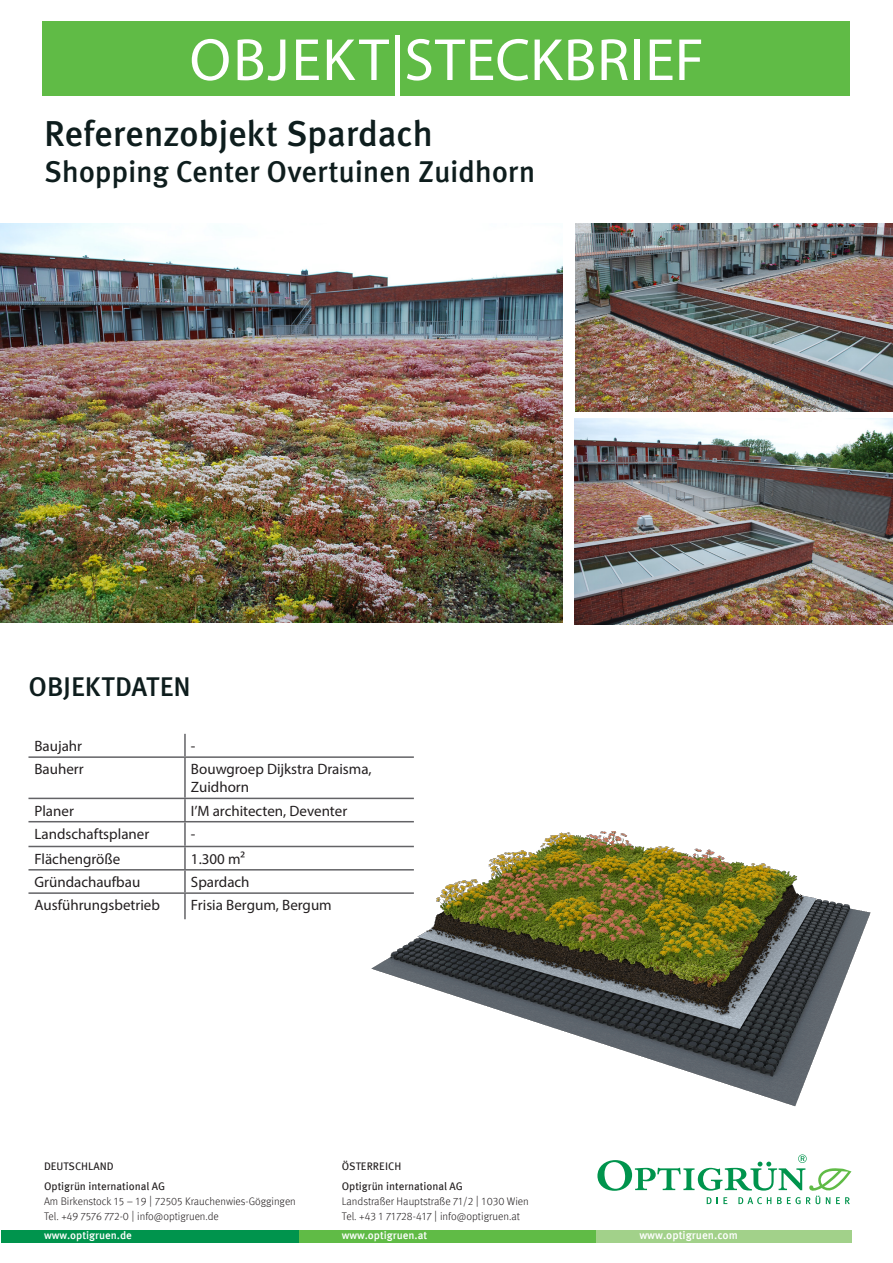
<style>
.page{position:relative;width:893px;height:1263px;background:#fff}
.page>*{position:absolute;margin:0;border:0;box-sizing:border-box;transform-origin:0 0}
.t1{font:60px "Myriad Pro";letter-spacing:.02em;color:#fff}
.t2{font:500 36px "Meta Pro";letter-spacing:-.01em;color:#0e1d1d}
.t3{font:500 30px "Meta Pro";letter-spacing:-.01em;color:#0e1d1d}
.t4{font:500 27px "Meta Pro";letter-spacing:-.005em;color:#0e1d1d}
.t5{font:15px/18px "Myriad Pro";color:#231f20}
.t6{font:500 11.25px "Meta Pro";color:#fff}
.t7{font:300 10.95px/15px "Meta Pro";color:#231f20}
.t8{font:10.95px/19.5px "Meta Pro";color:#231f20}
.t9{font:500 10.95px "Meta Pro";color:#fff}
.s1{font-family:"Frutiger LT Std";font-stretch:condensed}
</style>
<div class="page">
<img style="left:575px;top:223px;width:318px;height:188px">
<img style="left:0;top:223px;width:563px;height:400px">
<img style="left:574px;top:419px;width:319px;height:205px">
<hr style="left:184px;top:734px;width:2px;height:22px;background:#636366">
<hr style="left:28px;top:756px;width:157px;height:2px;background:#636366">
<hr style="left:185px;top:756px;width:229px;height:2px;background:#636366">
<hr style="left:184px;top:758px;width:2px;height:40px;background:#636366">
<hr style="left:28px;top:798px;width:157px;height:1px;background:#636366">
<hr style="left:185px;top:798px;width:229px;height:1px;background:#636366">
<hr style="left:184px;top:799px;width:2px;height:22px;background:#636366">
<hr style="left:28px;top:821px;width:157px;height:1px;background:#636366">
<hr style="left:185px;top:821px;width:229px;height:1px;background:#636366">
<hr style="left:184px;top:822px;width:2px;height:24px;background:#636366">
<hr style="left:28px;top:846px;width:157px;height:1px;background:#636366">
<hr style="left:185px;top:846px;width:229px;height:1px;background:#636366">
<hr style="left:184px;top:847px;width:2px;height:22px;background:#636366">
<hr style="left:28px;top:869px;width:157px;height:1px;background:#636366">
<hr style="left:185px;top:869px;width:229px;height:1px;background:#636366">
<hr style="left:184px;top:870px;width:2px;height:22px;background:#636366">
<hr style="left:28px;top:892px;width:157px;height:2px;background:#636366">
<hr style="left:185px;top:892px;width:229px;height:2px;background:#636366">
<hr style="left:184px;top:894px;width:2px;height:25px;background:#636366">
<div style="left:43px;top:21px;width:807px;height:75px;background:#60bb46"></div>
<svg style="left:597px;top:1154px;width:254px;height:50px"></svg>
<div style="left:2px;top:1230px;width:297px;height:12px;background:#00944d"></div>
<div style="left:299px;top:1230px;width:298px;height:12px;background:#60bb46"></div>
<div style="left:597px;top:1230px;width:255px;height:12px;background:#a2d18a"></div>
<img style="left:362px;top:756px;width:509px;height:351px">
<p class="t1" style="left:190px;top:23px;width:516px">OBJEKT|STECKBRIEF</p>
<p class="t2" style="left:44px;top:106px;width:390px">Referenzobjekt Spardach</p>
<p class="t3" style="left:44px;top:149px;width:493px">Shopping Center Overtuinen Zuidhorn</p>
<p class="t4" style="left:28px;top:665px;width:164px">OBJEKTDATEN</p>
<p class="t5" style="left:34px;top:737px;width:49px">Baujahr</p>
<p class="t5" style="left:191px;top:737px;width:6px">-</p>
<p class="t5" style="left:34px;top:760px;width:51px">Bauherr</p>
<p class="t5" style="left:191px;top:760px;width:182px">Bouwgroep Dijkstra Draisma,<br>Zuidhorn</p>
<p class="t5" style="left:34px;top:801px;width:41px">Planer</p>
<p class="t5" style="left:191px;top:801px;width:158px">I’M architecten, Deventer</p>
<p class="t5" style="left:34px;top:825px;width:116px">Landschaftsplaner</p>
<p class="t5" style="left:191px;top:825px;width:6px">-</p>
<p class="t5" style="left:34px;top:849px;width:87px">Flächengröße</p>
<p class="t5" style="left:191px;top:849px;width:56px">1.300 m²</p>
<p class="t5" style="left:34px;top:873px;width:107px">Gründachaufbau</p>
<p class="t5" style="left:191px;top:873px;width:60px">Spardach</p>
<p class="t5" style="left:34px;top:896px;width:127px">Ausführungsbetrieb</p>
<p class="t5" style="left:191px;top:896px;width:142px">Frisia Bergum, Bergum</p>
<p class="t8" style="left:342px;top:1156px;width:123px">ÖSTErrEiCH<br>Optigrün international AG</p>
<p class="t7" style="left:342px;top:1193px;width:189px">Landstraßer Hauptstraße 71/2 <span class="s1">|</span> 1030 Wien<br>Tel. +43 1 71728-417 <span class="s1">|</span> info@optigruen.at</p>
<p class="t9" style="left:342px;top:1227px;width:87px">www.optigruen.at</p>
<p class="t8" style="left:44px;top:1156px;width:123px">DEUTSCHLAND<br>Optigrün international AG</p>
<p class="t7" style="left:44px;top:1193px;width:253px">Am Birkenstock 15 – 19 <span class="s1">|</span> 72505 Krauchenwies-Göggingen<br>Tel. +49 7576 772-0 <span class="s1">|</span> info@optigruen.de</p>
<p class="t9" style="left:44px;top:1227px;width:89px">www.optigruen.de</p>
<p class="t6" style="left:639px;top:1227px;width:100px">www.optigruen.com</p>
</div>
